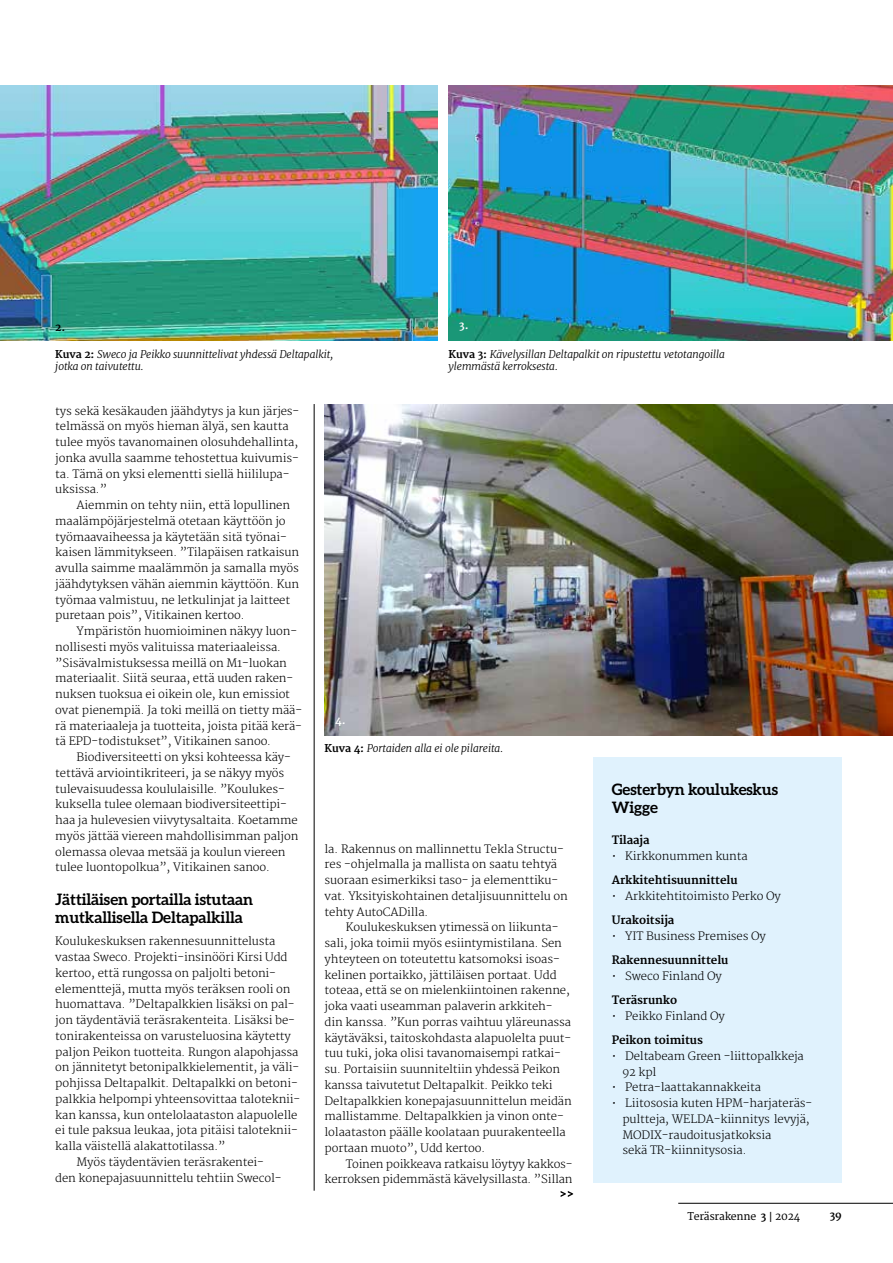
<style>
.page{position:relative;width:893px;height:1263px;background:#fff}
.page>*{position:absolute;margin:0;border:0;box-sizing:border-box;transform-origin:0 0}
.t1{font:700 15.75px/18px "Aleo";letter-spacing:-.01em;color:#000}
.t2{font:300 11.25px/15.8px "Merriweather";letter-spacing:-.01em;color:#000}
.t3{font:700 11.25px "Merriweather";letter-spacing:-.01em;color:#000}
.t4{font:italic 300 10.5px/12px "Merriweather";letter-spacing:-.01em;color:#000}
.t5{font:10.5px "Merriweather";letter-spacing:-.025em;color:#000}
.t6{font:700 10.5px "Merriweather";color:#000}
.t7{font:700 10.5px "Merriweather";color:#fff}
.s1{font-weight:700;font-style:normal}
.s2{font-weight:700}
</style>
<div class="page">
<hr style="left:678px;top:1203px;width:215px;height:1px;background:#000">
<hr style="left:314px;top:404px;width:1px;height:787px;background:#000">
<svg style="left:561px;top:1191px;width:12px;height:6px"></svg>
<div style="left:593px;top:757px;width:249px;height:425px;background:#e0f2fd"></div>
<img style="left:0;top:85px;width:438px;height:256px">
<img style="left:449px;top:85px;width:444px;height:256px">
<img style="left:325px;top:404px;width:568px;height:332px">
<p class="t6" style="left:55px;top:321px;width:12px">2.</p>
<p class="t7" style="left:459px;top:319px;width:11px">3.</p>
<p class="t4" style="left:55px;top:348px;width:279px"><span class="s1">Kuva 2:</span> Sweco ja Peikko suunnittelivat yhdessä Deltapalkit, jotka on taivutettu.</p>
<p class="t4" style="left:449px;top:348px;width:278px"><span class="s1">Kuva 3:</span> Kävelysillan Deltapalkit on ripustettu vetotangoilla ylemmästä kerroksesta.</p>
<p class="t2" style="left:55px;top:403px;width:246px">tys sekä kesäkauden jäähdytys ja kun järjes&shy;telmässä on myös hieman älyä, sen kautta tulee myös tavanomainen olosuhdehallinta, jonka avulla saamme tehostettua kuivumis&shy;ta. Tämä on yksi elementti siellä hiililupa&shy;uksissa.”</p>
<p class="t2" style="left:55px;top:498px;width:245px;text-indent:21px">Aiemmin on tehty niin, että lopullinen maalämpöjärjestelmä otetaan käyttöön jo työmaavaiheessa ja käytetään sitä työnai&shy;kaisen lämmitykseen. ”Tilapäisen ratkaisun avulla saimme maalämmön ja samalla myös jäähdytyksen vähän aiemmin käyttöön. Kun työmaa valmistuu, ne letkulinjat ja laitteet puretaan pois”, Vitikainen kertoo.</p>
<p class="t2" style="left:55px;top:624px;width:248px;text-indent:21px">Ympäristön huomioiminen näkyy luon&shy;nollisesti myös valituissa materiaaleissa. ”Sisävalmistuksessa meillä on M1-luokan materiaalit. Siitä seuraa, että uuden raken&shy;nuksen tuoksua ei oikein ole, kun emissiot ovat pienempiä. Ja toki meillä on tietty mää&shy;rä materiaaleja ja tuotteita, joista pitää kerä&shy;tä EPD-todistukset”, Vitikainen sanoo.</p>
<p class="t2" style="left:55px;top:750px;width:245px;text-indent:21px">Biodiversiteetti on yksi kohteessa käy&shy;tettävä arviointikriteeri, ja se näkyy myös tulevaisuudessa koululaisille. ”Koulukes&shy;kuksella tulee olemaan biodiversiteettipi&shy;haa ja hulevesien viivytysaltaita. Koetamme myös jättää viereen mahdollisimman paljon olemassa olevaa metsää ja koulun viereen tulee luontopolkua”, Vitikainen sanoo.</p>
<h1 class="t1" style="left:55px;top:890px;width:199px">Jättiläisen portailla istutaan mutkallisella Deltapalkilla</h1>
<p class="t2" style="left:55px;top:934px;width:222px">Koulukeskuksen rakennesuunnittelusta</p>
<p class="t2" style="left:55px;top:950px;width:234px">vastaa Sweco. Projekti-insinööri Kirsi Udd</p>
<p class="t2" style="left:55px;top:965px;width:222px">kertoo, että rungossa on paljolti betoni-</p>
<p class="t2" style="left:55px;top:981px;width:237px">elementtejä, mutta myös teräksen rooli on</p>
<p class="t2" style="left:55px;top:997px;width:241px">huomattava. ”Deltapalkkien lisäksi on pal-</p>
<p class="t2" style="left:55px;top:1013px;width:241px">jon täydentäviä teräsrakenteita. Lisäksi be-</p>
<p class="t2" style="left:55px;top:1028px;width:237px">tonirakenteissa on varusteluosina käytetty</p>
<p class="t2" style="left:55px;top:1044px;width:245px">paljon Peikon tuotteita. Rungon alapohjassa</p>
<p class="t2" style="left:55px;top:1060px;width:245px">on jännitetyt betonipalkkielementit, ja väli-</p>
<p class="t2" style="left:55px;top:1076px;width:244px">pohjissa Deltapalkit. Deltapalkki on betoni-</p>
<p class="t2" style="left:55px;top:1091px;width:246px">palkkia helpompi yhteensovittaa taloteknii-</p>
<p class="t2" style="left:55px;top:1107px;width:244px">kan kanssa, kun ontelolaataston alapuolelle</p>
<p class="t2" style="left:55px;top:1123px;width:244px">ei tule paksua leukaa, jota pitäisi taloteknii-</p>
<p class="t2" style="left:55px;top:1139px;width:172px">kalla väistellä alakattotilassa.”</p>
<p class="t2" style="left:77px;top:1154px;width:189px">Myös täydentävien teräsrakentei-</p>
<p class="t2" style="left:55px;top:1170px;width:228px">den konepajasuunnittelu tehtiin Swecol-</p>
<p class="t7" style="left:335px;top:714px;width:12px">4.</p>
<p class="t4" style="left:325px;top:743px;width:180px"><span class="s1">Kuva 4:</span> Portaiden alla ei ole pilareita.</p>
<p class="t2" style="left:325px;top:841px;width:245px">la. Rakennus on mallinnettu Tekla Structu&shy;res -ohjelmalla ja mallista on saatu tehtyä suoraan esimerkiksi taso- ja elementtiku&shy;vat. Yksityiskohtainen detaljisuunnittelu on tehty AutoCADilla.</p>
<p class="t2" style="left:325px;top:920px;width:249px;text-indent:21px">Koulukeskuksen ytimessä on liikunta&shy;sali, joka toimii myös esiintymistilana. Sen yhteyteen on toteutettu katsomoksi isoas&shy;kelinen portaikko, jättiläisen portaat. Udd toteaa, että se on mielenkiintoinen rakenne, joka vaati useamman palaverin arkkiteh&shy;din kanssa. ”Kun porras vaihtuu yläreunassa käytäväksi, taitoskohdasta alapuolelta puut&shy;tuu tuki, joka olisi tavanomaisempi ratkai&shy;su. Portaisiin suunniteltiin yhdessä Peikon kanssa taivutetut Deltapalkit. Peikko teki Deltapalkkien konepajasuunnittelun meidän mallistamme. Deltapalkkien ja vinon onte&shy;lolaataston päälle koolataan puurakenteella portaan muoto”, Udd kertoo.</p>
<p class="t2" style="left:325px;top:1156px;width:250px;text-indent:21px">Toinen poikkeava ratkaisu löytyy kakkos--- kerroksen pidemmästä kävelysillasta. ”Sillan</p>
<h1 class="t1" style="left:612px;top:780px;width:168px">Gesterbyn koulukeskus<br>Wigge</h1>
<p class="t3" style="left:612px;top:833px;width:39px">Tilaaja</p>
<p class="t2" style="left:612px;top:848px;width:137px">• Kirkkonummen kunta</p>
<p class="t3" style="left:612px;top:873px;width:127px">Arkkitehtisuunnittelu</p>
<p class="t2" style="left:612px;top:888px;width:171px">• Arkkitehtitoimisto Perko Oy</p>
<p class="t3" style="left:612px;top:913px;width:64px">Urakoitsija</p>
<p class="t2" style="left:612px;top:928px;width:156px">• YIT Business Premises Oy</p>
<p class="t3" style="left:612px;top:953px;width:118px">Rakennesuunnittelu</p>
<p class="t2" style="left:612px;top:968px;width:112px">• Sweco Finland Oy</p>
<p class="t3" style="left:612px;top:993px;width:67px">Teräsrunko</p>
<p class="t2" style="left:612px;top:1008px;width:115px">• Peikko Finland Oy</p>
<p class="t3" style="left:612px;top:1033px;width:93px">Peikon toimitus</p>
<p class="t2" style="left:622px;top:1048px;width:183px;text-indent:-11px">• Deltabeam Green -liittopalkkeja<br>92 kpl</p>
<p class="t2" style="left:612px;top:1080px;width:151px">• Petra-laattakannakkeita</p>
<p class="t2" style="left:622px;top:1096px;width:191px;text-indent:-11px">• Liitososia kuten HPM-harjateräs&shy;pultteja, WELDA-kiinnitys levyjä,<br>MODIX-raudoitusjatkoksia<br>sekä TR-kiinnitysosia.</p>
<p class="t5" style="left:687px;top:1210px;width:114px">Teräsrakenne <span class="s2">3</span> | 2024</p>
<p class="t6" style="left:830px;top:1209px;width:14px">39</p>
</div>
